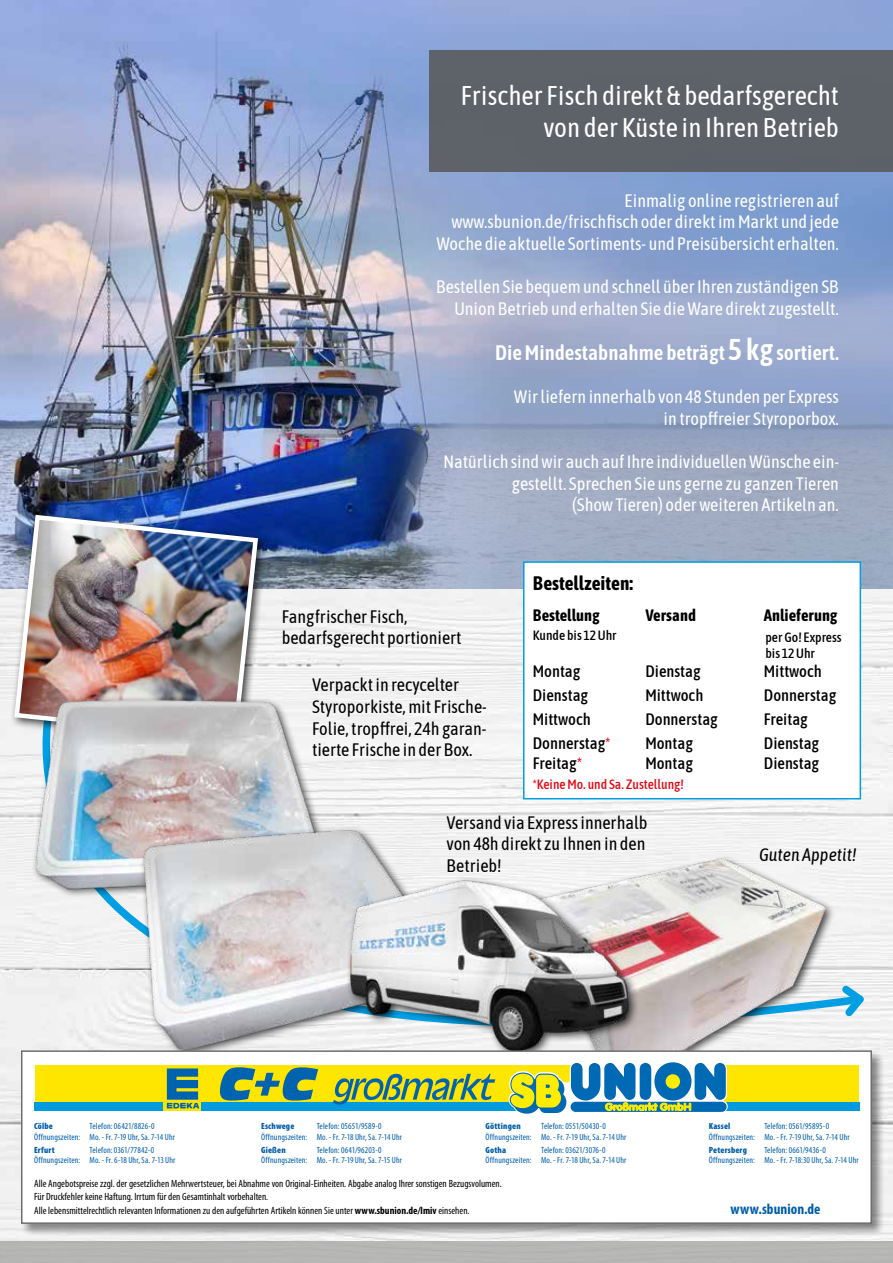
<style>
.page{position:relative;width:893px;height:1263px;background:#fff}
.page>*{position:absolute;margin:0;border:0;box-sizing:border-box;transform-origin:0 0}
.t1{font:27px/32.4px "Asap Condensed";color:#fff;text-align:right}
.t2{font:600 21px "Asap Condensed";color:#fff}
.t3{font:700 19.5px "Asap Condensed";color:#000}
.t4{font:18px/21.6px "Asap Condensed";color:#fff;text-align:right}
.t5{font:18px/21.6px "Asap Condensed";color:#000}
.t6{font:italic 18px "Asap Condensed";color:#000}
.t7{font:500 16.5px "Asap Condensed";color:#000}
.t8{font:700 16.5px "Asap Condensed";color:#000}
.t9{font:700 condensed 15px "Myriad Pro";color:#005da9}
.t10{font:500 13.5px/16.2px "Asap Condensed";color:#000}
.t11{font:500 13.5px "Asap Condensed";color:#e30613}
.t12{font:condensed 10.5px/13.5px "Myriad Pro";color:#000}
.t13{font:condensed 9px/10.5px "Myriad Pro";letter-spacing:.015em;color:#005da9}
.t14{font:900 condensed 9px "Myriad Pro";letter-spacing:.02em;color:#005da9}
.s1{font-size:30px}
.s2{color:#e30613}
.s3{font-weight:700}
</style>
<div class="page">
<img style="left:0;top:589px;width:893px;height:652px">
<img style="left:0;top:0;width:347px;height:589px">
<img style="left:347px;top:0;width:546px;height:589px">
<div style="left:429px;top:50px;width:464px;height:121px;background:#5d6269"></div>
<svg style="left:0;top:689px;width:868px;height:438px"></svg>
<svg style="left:836px;top:979px;width:35px;height:44px"></svg>
<div style="left:10px;top:510px;width:259px;height:241px;background:#000;opacity:.75"></div>
<img style="left:12px;top:512px;width:248px;height:231px">
<div style="left:523px;top:561px;width:338px;height:238px;background:#fff;border:2px solid #009fe3"></div>
<div style="left:31px;top:696px;width:299px;height:202px;background:#000;opacity:.75"></div>
<img style="left:34px;top:701px;width:287px;height:192px">
<div style="left:139px;top:826px;width:309px;height:233px;background:#000;opacity:.75"></div>
<img style="left:141px;top:828px;width:296px;height:220px">
<div style="left:531px;top:855px;width:305px;height:232px;background:#000;opacity:.75"></div>
<img style="left:655px;top:856px;width:173px;height:194px">
<img style="left:310px;top:834px;width:345px;height:216px">
<div style="left:0;top:1241px;width:893px;height:22px;background:#b6b6b5"></div>
<div style="left:21px;top:1050px;width:865px;height:187px;background:#000;opacity:.45"></div>
<div style="left:21px;top:1050px;width:851px;height:174px;background:#fff;border:2px solid #706f6f"></div>
<div style="left:126px;top:1065px;width:621px;height:46px;background:#ffe600"></div>
<svg style="left:167px;top:1068px;width:32px;height:40px"></svg>
<div style="left:126px;top:1103px;width:37px;height:8px;background:#009adf"></div>
<div style="left:201px;top:1103px;width:546px;height:8px;background:#009adf"></div>
<svg style="left:333px;top:1074px;width:162px;height:30px"></svg>
<svg style="left:220px;top:1067px;width:98px;height:33px"></svg>
<svg style="left:509px;top:1062px;width:219px;height:52px"></svg>
<div style="left:93px;top:1065px;width:36px;height:46px;background:#ffe600"></div>
<div style="left:93px;top:1103px;width:36px;height:8px;background:#009adf"></div>
<div style="left:797px;top:1065px;width:36px;height:46px;background:#ffe600"></div>
<div style="left:797px;top:1103px;width:36px;height:8px;background:#009adf"></div>
<div style="left:60px;top:1065px;width:36px;height:46px;background:#ffe600"></div>
<div style="left:60px;top:1103px;width:36px;height:8px;background:#009adf"></div>
<div style="left:763px;top:1065px;width:36px;height:46px;background:#ffe600"></div>
<div style="left:763px;top:1103px;width:36px;height:8px;background:#009adf"></div>
<div style="left:823px;top:1065px;width:36px;height:46px;background:#ffe600"></div>
<div style="left:823px;top:1103px;width:36px;height:8px;background:#009adf"></div>
<div style="left:35px;top:1065px;width:36px;height:46px;background:#ffe600"></div>
<div style="left:35px;top:1103px;width:36px;height:8px;background:#009adf"></div>
<div style="left:738px;top:1065px;width:36px;height:46px;background:#ffe600"></div>
<div style="left:738px;top:1103px;width:36px;height:8px;background:#009adf"></div>
<h1 class="t1" style="left:461px;top:78px;width:379px">Frischer Fisch direkt &amp; bedarfsgerecht von der Küste in Ihren Betrieb</h1>
<h3 class="t4" style="left:436px;top:189px;width:404px">Einmalig online registrieren auf www.sbunion.de/frischfisch oder direkt im Markt und jede<br>Woche die aktuelle Sortiments- und Preisübersicht erhalten.</h3>
<h3 class="t4" style="left:436px;top:275px;width:404px">Bestellen Sie bequem und schnell über Ihren zuständigen SB<br>Union Betrieb und erhalten Sie die Ware direkt zugestellt.</h3>
<h2 class="t2" style="left:495px;top:338px;width:345px">Die Mindestabnahme beträgt <span class="s1">5 kg</span> sortiert.</h2>
<h3 class="t4" style="left:514px;top:385px;width:327px">Wir liefern innerhalb von 48 Stunden per Express in tropffreier Styroporbox.</h3>
<h3 class="t4" style="left:444px;top:450px;width:397px">Natürlich sind wir auch auf Ihre individuellen Wünsche ein&shy;gestellt. Sprechen Sie uns gerne zu ganzen Tieren<br>(Show Tieren) oder weiteren Artikeln an.</h3>
<h3 class="t5" style="left:282px;top:604px;width:181px">Fangfrischer Fisch, bedarfsgerecht portioniert</h3>
<h3 class="t5" style="left:312px;top:673px;width:176px">Verpackt in recycelter<br>Styroporkiste, mit Frische-<br>Folie, tropffrei, 24h garan&shy;tierte Frische in der Box.</h3>
<h3 class="t3" style="left:533px;top:570px;width:102px">Bestellzeiten:</h3>
<h3 class="t8" style="left:533px;top:603px;width:69px">Bestellung</h3>
<h3 class="t8" style="left:645px;top:603px;width:52px">Versand</h3>
<h3 class="t8" style="left:764px;top:603px;width:75px">Anlieferung</h3>
<h3 class="t10" style="left:533px;top:627px;width:85px">Kunde bis 12 Uhr</h3>
<h3 class="t10" style="left:765px;top:628px;width:78px">per Go! Express bis 12 Uhr</h3>
<h3 class="t7" style="left:533px;top:660px;width:49px">Montag</h3>
<h3 class="t7" style="left:645px;top:660px;width:57px">Dienstag</h3>
<h3 class="t7" style="left:764px;top:660px;width:59px">Mittwoch</h3>
<h3 class="t7" style="left:533px;top:684px;width:57px">Dienstag</h3>
<h3 class="t7" style="left:645px;top:684px;width:59px">Mittwoch</h3>
<h3 class="t7" style="left:764px;top:684px;width:74px">Donnerstag</h3>
<h3 class="t7" style="left:533px;top:708px;width:59px">Mittwoch</h3>
<h3 class="t7" style="left:645px;top:708px;width:74px">Donnerstag</h3>
<h3 class="t7" style="left:764px;top:708px;width:46px">Freitag</h3>
<h3 class="t7" style="left:533px;top:732px;width:79px">Donnerstag<span class="s2">*</span></h3>
<h3 class="t7" style="left:645px;top:732px;width:49px">Montag</h3>
<h3 class="t7" style="left:764px;top:732px;width:57px">Dienstag</h3>
<h3 class="t7" style="left:533px;top:752px;width:51px">Freitag<span class="s2">*</span></h3>
<h3 class="t7" style="left:645px;top:752px;width:49px">Montag</h3>
<h3 class="t7" style="left:764px;top:752px;width:57px">Dienstag</h3>
<h3 class="t11" style="left:533px;top:774px;width:153px">*Keine Mo. und Sa. Zustellung!</h3>
<h3 class="t5" style="left:446px;top:811px;width:203px">Versand via Express innerhalb von 48h direkt zu Ihnen in den<br>Betrieb!</h3>
<h3 class="t6" style="left:759px;top:842px;width:99px">Guten Appetit!</h3>
<p class="t14" style="left:34px;top:1121px;width:20px">Cölbe</p>
<p class="t13" style="left:34px;top:1121px;width:142px;text-indent:56px">Telefon: 06421/8826-0<br>Öffnungszeiten: Mo. - Fr. 7-19 Uhr, Sa. 7-14 Uhr</p>
<p class="t14" style="left:34px;top:1144px;width:22px">Erfurt</p>
<p class="t13" style="left:34px;top:1145px;width:143px;text-indent:56px">Telefon: 0361/77842-0<br>Öffnungszeiten: Mo. - Fr. 6-18 Uhr, Sa. 7-13 Uhr</p>
<p class="t13" style="left:261px;top:1121px;width:142px;text-indent:56px">Telefon: 05651/9589-0<br>Öffnungszeiten: Mo. - Fr. 7-18 Uhr, Sa. 7-14 Uhr</p>
<p class="t14" style="left:261px;top:1144px;width:26px">Gießen</p>
<p class="t14" style="left:261px;top:1121px;width:35px">Eschwege</p>
<p class="t13" style="left:261px;top:1145px;width:142px;text-indent:56px">Telefon: 0641/96203-0<br>Öffnungszeiten: Mo. - Fr. 7-19 Uhr, Sa. 7-15 Uhr</p>
<p class="t14" style="left:486px;top:1121px;width:37px">Göttingen</p>
<p class="t13" style="left:486px;top:1121px;width:142px;text-indent:56px">Telefon: 0551/50430-0<br>Öffnungszeiten: Mo. - Fr. 7-19 Uhr, Sa. 7-14 Uhr</p>
<p class="t14" style="left:486px;top:1144px;width:22px">Gotha</p>
<p class="t13" style="left:486px;top:1145px;width:142px;text-indent:56px">Telefon: 03621/3076-0<br>Öffnungszeiten: Mo. - Fr. 7-18 Uhr, Sa. 7-14 Uhr</p>
<p class="t13" style="left:709px;top:1121px;width:142px;text-indent:56px">Telefon: 0561/95895-0<br>Öffnungszeiten: Mo. - Fr. 7-19 Uhr, Sa. 7-14 Uhr</p>
<p class="t14" style="left:709px;top:1144px;width:40px">Petersberg</p>
<p class="t14" style="left:709px;top:1121px;width:23px">Kassel</p>
<p class="t13" style="left:709px;top:1145px;width:151px;text-indent:56px">Telefon: 0661/9436-0<br>Öffnungszeiten: Mo. - Fr. 7-18:30 Uhr, Sa. 7-14 Uhr</p>
<p class="t12" style="left:34px;top:1177px;width:469px">Alle Angebotspreise zzgl. der gesetzlichen Mehrwertsteuer, bei Abnahme von Original-Einheiten. Abgabe analog Ihrer sonstigen Bezugsvolumen.<br>Für Druckfehler keine Haftung. Irrtum für den Gesamtinhalt vorbehalten.<br>Alle lebensmittelrechtlich relevanten Informationen zu den aufgeführten Artikeln können Sie unter <span class="s3">www.sbunion.de/lmiv</span> einsehen.</p>
<h3 class="t9" style="left:730px;top:1200px;width:91px">www.sbunion.de</h3>
</div>
